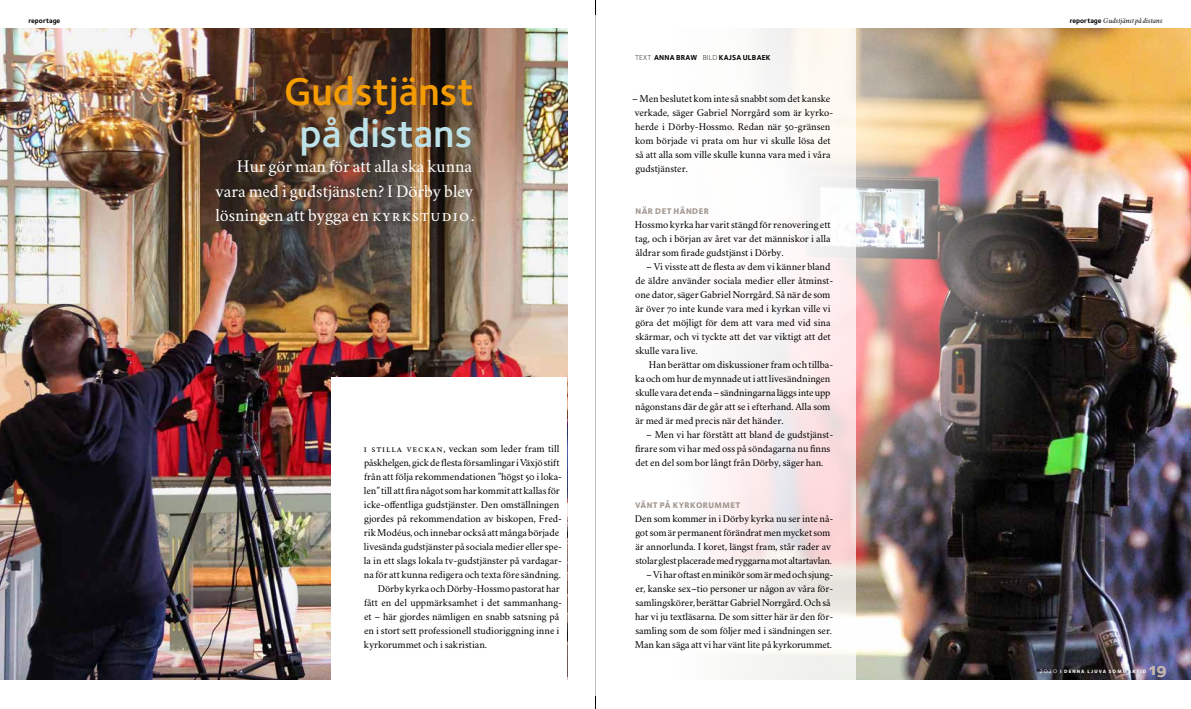
<style>
.page{position:relative;width:1191px;height:709px;background:#fff}
.page>*{position:absolute;margin:0;border:0;box-sizing:border-box;transform-origin:0 0}
.t1{font:40px "Foundry Sterling Demi OSF";color:#f59c00}
.t2{font:40px "Foundry Sterling Demi OSF";color:#bee2e9}
.t3{font:18px/24.5px "Crimson Svk 2.0";letter-spacing:.035em;color:#fff}
.t4{font:17px "Foundry Sterling Extra Bold OSF";color:#c5b7ac}
.t5{font:10.6px/14px "Crimson Svk 2.0";color:#000}
.t6{font:10.6px "Crimson Svk 2.0";letter-spacing:.075em;color:#000}
.t7{font:800 8.5px "Foundry Sterling";letter-spacing:.05em;color:#a2978f}
.t8{font:italic 7.8px "Crimson Svk 2.0";color:#000}
.t9{font:700 7.5px "Foundry Sterling";letter-spacing:.025em;color:#000}
.t10{font:7px "Foundry Sterling Bold OSF";color:#000}
.t11{font:4.9px "Foundry Sterling Extra Bld Expert";letter-spacing:.215em;color:#fff}
.s1{font-family:"Foundry Sterling Bold OSF";font-style:normal;font-size:7px}
.s2{font-weight:300}
.s3{font-family:"Foundry Sterling Book Expert";font-size:7px}
</style>
<div class="page">
<hr style="left:595px;top:0;width:1px;height:709px;background:#000">
<img style="left:0;top:28px;width:567px;height:652px">
<img style="left:855px;top:28px;width:336px;height:652px">
<div style="left:332px;top:377px;width:235px;height:324px;background:#fff"></div>
<svg style="left:595px;top:15px;width:260px;height:680px"></svg>
<p class="t10" style="left:29px;top:15px;width:33px">reportage</p>
<p class="t8" style="left:1069px;top:15px;width:94px"><span class="s1">reportage</span> Gudstjänst på distans</p>
<h1 class="t1" style="left:284px;top:63px;width:191px">Gudstjänst</h1>
<h1 class="t2" style="left:299px;top:105px;width:174px">på distans</h1>
<h2 class="t3" style="left:215px;top:153px;width:260px;text-indent:22px">Hur gör man för att alla ska kunna vara med i gudstjänsten? I Dörby blev lösningen att bygga en kyrkstudio.</h2>
<p class="t6" style="left:364px;top:442px;width:197px">i stilla veckan, veckan som leder fram till</p>
<p class="t5" style="left:364px;top:455px;width:197px">påskhelgen, gick de flesta församlingar i Växjö stift</p>
<p class="t5" style="left:364px;top:469px;width:199px">från att följa rekommendationen ”högst 50 i loka-</p>
<p class="t5" style="left:364px;top:483px;width:197px">len” till att fira något som har kommit att kallas för</p>
<p class="t5" style="left:364px;top:497px;width:197px">icke-offentliga gudstjänster. Den omställningen</p>
<p class="t5" style="left:364px;top:511px;width:199px">gjordes på rekommendation av biskopen, Fred-</p>
<p class="t5" style="left:364px;top:525px;width:197px">rik Modéus, och innebar också att många började</p>
<p class="t5" style="left:364px;top:539px;width:200px">livesända gudstjänster på sociala medier eller spe-</p>
<p class="t5" style="left:364px;top:553px;width:200px">la in ett slags lokala tv-gudstjänster på vardagar-</p>
<p class="t5" style="left:364px;top:567px;width:198px">na för att kunna redigera och texta före sändning.</p>
<p class="t5" style="left:378px;top:581px;width:183px">Dörby kyrka och Dörby-Hossmo pastorat har</p>
<p class="t5" style="left:364px;top:595px;width:199px">fått en del uppmärksamhet i det sammanhang-</p>
<p class="t5" style="left:364px;top:609px;width:197px">et – här gjordes nämligen en snabb satsning på</p>
<p class="t5" style="left:364px;top:623px;width:197px">en i stort sett professionell studioriggning inne i</p>
<p class="t5" style="left:364px;top:637px;width:125px">kyrkorummet och i sakristian.</p>
<p class="t9" style="left:635px;top:52px;width:137px"><span class="s2">TEXT</span> ANNA BRAW <span class="s2">BILD</span> KAJSA ULBAEK</p>
<p class="t5" style="left:632px;top:91px;width:201px">– Men beslutet kom inte så snabbt som det kanske verkade, säger Gabriel Norrgård som är kyrko&shy;herde i Dörby-Hossmo. Redan när 50-gränsen kom började vi prata om hur vi skulle lösa det så att alla som ville skulle kunna vara med i våra gudstjänster.</p>
<p class="t7" style="left:635px;top:205px;width:75px">NÄR DET HÄNDER</p>
<p class="t5" style="left:635px;top:217px;width:197px;text-align:justify">Hossmo kyrka har varit stängd för renovering ett tag, och i början av året var det människor i alla åldrar som firade gudstjänst i Dörby.</p>
<p class="t5" style="left:635px;top:259px;width:199px;text-indent:11px">– Vi visste att de flesta av dem vi känner bland de äldre använder sociala medier eller åtminst&shy;one dator, säger Gabriel Norrgård. Så när de som är över 70 inte kunde vara med i kyrkan ville vi göra det möjligt för dem att vara med vid sina skärmar, och vi tyckte att det var viktigt att det skulle vara live.</p>
<p class="t5" style="left:635px;top:357px;width:200px;text-indent:14px">Han berättar om diskussioner fram och tillba&shy;ka och om hur de mynnade ut i att livesändningen skulle vara det enda – sändningarna läggs inte upp någonstans där de går att se i efterhand. Alla som är med är med precis när det händer.</p>
<p class="t5" style="left:635px;top:427px;width:200px;text-indent:11px">– Men vi har förstått att bland de gudstjänst&shy;firare som vi har med oss på söndagarna nu finns det en del som bor långt från Dörby, säger han.</p>
<p class="t7" style="left:635px;top:499px;width:107px">VÄNT PÅ KYRKORUMMET</p>
<p class="t5" style="left:635px;top:511px;width:200px">Den som kommer in i Dörby kyrka nu ser inte nå&shy;got som är permanent förändrat men mycket som är annorlunda. I koret, längst fram, står rader av stolar glest placerade med ryggarna mot altartavlan.</p>
<p class="t5" style="left:635px;top:567px;width:200px;text-indent:11px">– Vi har oftast en minikör som är med och sjung&shy;er, kanske sex–tio personer ur någon av våra för&shy;samlingskörer, berättar Gabriel Norrgård. Och så har vi ju textläsarna. De som sitter här är den för&shy;samling som de som följer med i sändningen ser.<br>Man kan säga att vi har vänt lite på kyrkorummet.</p>
<h3 class="t4" style="left:1149px;top:657px;width:19px">19</h3>
<p class="t11" style="left:1039px;top:667px;width:108px"><span class="s3">2020</span> I DENNA LJUVA SOMMARTID</p>
</div>
